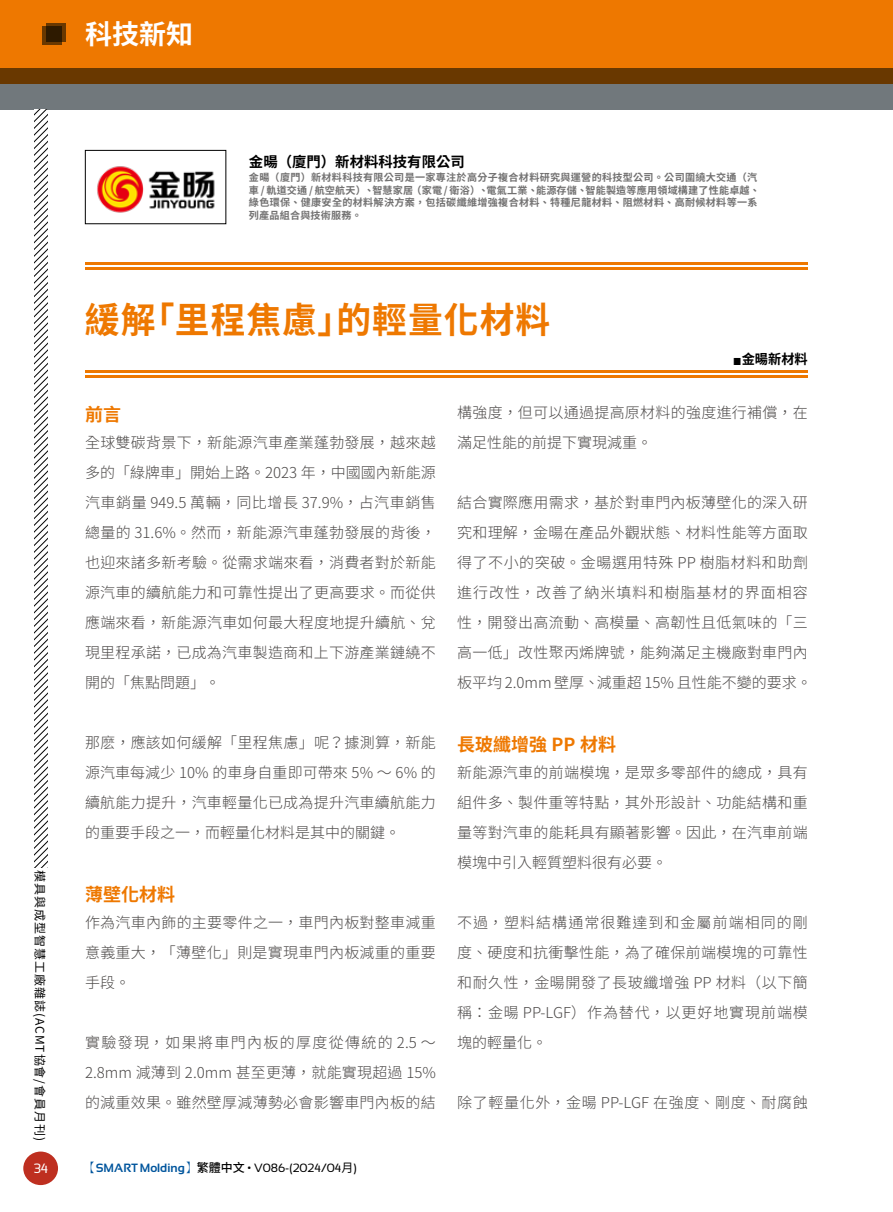
<style>
.page{position:relative;width:893px;height:1212px;background:#fff}
.page>*{position:absolute;margin:0;border:0;box-sizing:border-box;transform-origin:0 0}
.t1{font:700 35.85px "Noto Sans CJ Ktc";letter-spacing:.03em;color:#ee7800}
.t2{font:700 27px "Noto Sans CJ Ktc";color:#fff}
.t3{font:700 18px "Noto Sans CJ Ktc";color:#ee7800}
.t4{font:300 15px/30px "Noto Sans CJ Ktc";letter-spacing:.02em;color:#4c4948;text-align:justify}
.t5{font:300 15px "Noto Sans CJ Ktc";letter-spacing:.045em;color:#4c4948}
.t6{font:700 14.4px "Noto Sans CJ Ktc";color:#000}
.t7{font:700 13.5px "Noto Sans CJ Ktc";color:#000}
.t8{font:13.5px "Sansation";color:#fff}
.t9{font:12px "Sansation";color:#000}
.t10{font:12px "Noto Sans CJ Ktc";letter-spacing:.08em;color:#000}
.t11{font:700 10.05px/12.9px "Noto Sans CJ Ktc";letter-spacing:.03em;color:#727171}
.s1{font-family:"Microsoft Jheng Hei UI Bold";font-weight:400;font-size:15px}
.s2{font-family:"Adobe Ming Std";font-weight:300;color:#00559d}
.s3{font-weight:700;color:#00559d}
.s4{font-family:"Noto Sans CJ Ktc";font-weight:500}
.s5{font-family:"Noto Sans CJ Ktc"}
</style>
<div class="page">
<div style="left:0;top:0;width:893px;height:84px;background:#ee7800"></div>
<svg style="left:0;top:68px;width:893px;height:41px;background:#6d5f4b"></svg>
<hr style="left:85px;top:261px;width:723px;height:3px;background:#ee7800">
<hr style="left:85px;top:267px;width:723px;height:3px;background:#ee7800">
<hr style="left:85px;top:370px;width:723px;height:3px;background:#ee7800">
<hr style="left:85px;top:375px;width:723px;height:3px;background:#ee7800">
<svg style="left:34px;top:109px;width:13px;height:758px"></svg>
<div style="left:23px;top:1151px;width:35px;height:34px;background:#be2f20;border-radius:50%"></div>
<div style="left:43px;top:26px;width:19px;height:19px;background:#693800"></div>
<svg style="left:46px;top:23px;width:20px;height:19px"></svg>
<img style="left:97px;top:166px;width:118px;height:47px">
<div style="left:85px;top:150px;width:141px;height:74px;border:1px solid #000"></div>
<h2 class="t2" style="left:85px;top:19px;width:109px">科技新知</h2>
<p class="t10" style="left:47px;top:870px;width:272px;rotate:90deg">模具與成型智慧工廠雜誌(ACMT協會/會員月刊)</p>
<p class="t8" style="left:34px;top:1161px;width:16px">34</p>
<p class="t6" style="left:249px;top:154px;width:217px">金暘（廈門）新材料科技有限公司</p>
<p class="t11" style="left:249px;top:171px;width:513px">金暘（廈門）新材料科技有限公司是一家專注於高分子複合材料研究與運營的科技型公司。公司圍繞大交通（汽車 / 軌道交通 / 航空航天）、智慧家居（家電 / 衛浴）、電氣工業、能源存儲、智能製造等應用領域構建了性能卓越、綠色環保、健康安全的材料解決方案，包括碳纖維增強複合材料、特種尼龍材料、阻燃材料、高耐候材料等一系列產品組合與技術服務。</p>
<h1 class="t1" style="left:85px;top:300px;width:467px">緩解「里程焦慮」的輕量化材料</h1>
<p class="t7" style="left:733px;top:351px;width:77px"><span class="s1">■</span>金暘新材料</p>
<p class="t3" style="left:85px;top:404px;width:37px">前言</p>
<p class="t4" style="left:85px;top:428px;width:352px">全球雙碳背景下，新能源汽車產業蓬勃發展，越來越多的「綠牌車」開始上路。2023 年，中國國內新能源汽車銷量 949.5 萬輛，同比增長 37.9%，占汽車銷售總量的 31.6%。然而，新能源汽車蓬勃發展的背後，也迎來諸多新考驗。從需求端來看，消費者對於新能源汽車的續航能力和可靠性提出了更高要求。而從供應端來看，新能源汽車如何最大程度地提升續航、兌現里程承諾，已成為汽車製造商和上下游產業鏈繞不開的「焦點問題」。</p>
<p class="t4" style="left:85px;top:728px;width:352px">那麽，應該如何緩解「里程焦慮」呢？據測算，新能源汽車每減少 10% 的車身自重即可帶來 5% ～ 6% 的續航能力提升，汽車輕量化已成為提升汽車續航能力的重要手段之一，而輕量化材料是其中的關鍵。</p>
<p class="t3" style="left:85px;top:884px;width:91px">薄壁化材料</p>
<p class="t4" style="left:85px;top:908px;width:352px">作為汽車內飾的主要零件之一，車門內板對整車減重意義重大，「薄壁化」則是實現車門內板減重的重要手段。</p>
<p class="t4" style="left:85px;top:1028px;width:352px">實驗發現，如果將車門內板的厚度從傳統的 2.5 ～2.8mm 減薄到 2.0mm 甚至更薄，就能實現超過 15%的減重效果。雖然壁厚減薄勢必會影響車門內板的結</p>
<p class="t9" style="left:84px;top:1161px;width:274px"><span class="s2">【</span><span class="s3">SMART Molding</span><span class="s2">】</span><span class="s4">繁體中文</span> • V086-(2024/04<span class="s5">月</span>)</p>
<p class="t4" style="left:457px;top:398px;width:352px">構強度，但可以通過提高原材料的強度進行補償，在滿足性能的前提下實現減重。</p>
<p class="t4" style="left:457px;top:488px;width:356px;text-align:left">結合實際應用需求，基於對車門內板薄壁化的深入研究和理解，金暘在產品外觀狀態、材料性能等方面取得了不小的突破。金暘選用特殊 PP 樹脂材料和助劑進行改性，改善了納米填料和樹脂基材的界面相容性，開發出高流動、高模量、高韌性且低氣味的「三高一低」改性聚丙烯牌號，能夠滿足主機廠對車門內板平均 2.0mm 壁厚、減重超 15% 且性能不變的要求。</p>
<p class="t3" style="left:457px;top:734px;width:161px">長玻纖增強 PP 材料</p>
<p class="t4" style="left:457px;top:758px;width:352px">新能源汽車的前端模塊，是眾多零部件的總成，具有組件多、製件重等特點，其外形設計、功能結構和重量等對汽車的能耗具有顯著影響。因此，在汽車前端模塊中引入輕質塑料很有必要。</p>
<p class="t4" style="left:457px;top:908px;width:352px">不過，塑料結構通常很難達到和金屬前端相同的剛度、硬度和抗衝擊性能，為了確保前端模塊的可靠性和耐久性，金暘開發了長玻纖增強 PP 材料（以下簡稱：金暘 PP-LGF）作為替代，以更好地實現前端模塊的輕量化。</p>
<p class="t5" style="left:457px;top:1094px;width:352px">除了輕量化外，金暘 PP-LGF 在強度、剛度、耐腐蝕</p>
</div>
